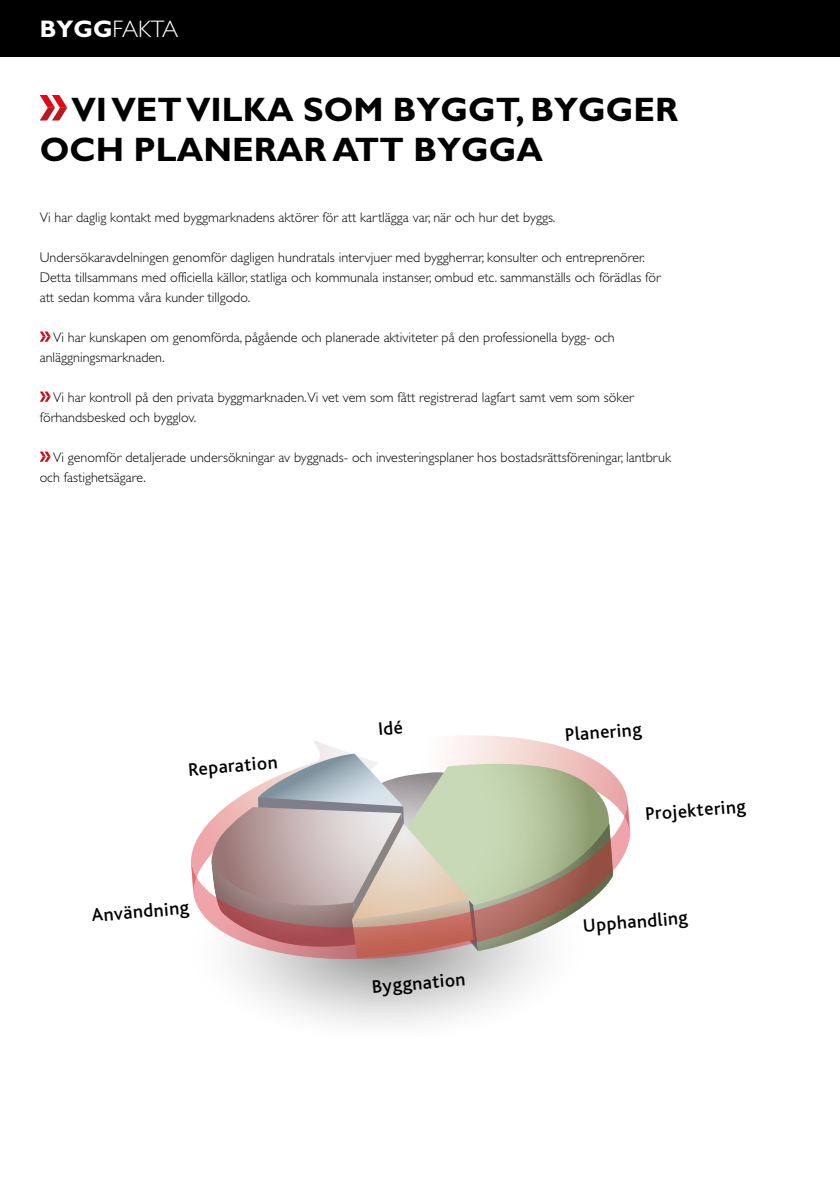
<style>
.page{position:relative;width:840px;height:1191px;background:#fff}
.page>*{position:absolute;margin:0;border:0;box-sizing:border-box;transform-origin:0 0}
.t1{font:700 34px/40.8px "Gill Sans";color:#000}
.t2{font:300 24px "Gill Sans";letter-spacing:-.02em;color:#fff}
.t3{font:500 19px "Bliss";color:#000}
.t4{font:300 14px/20px "Gill Sans";color:#000}
.s1{font-weight:700}
</style>
<div class="page">
<svg style="left:40px;top:331px;width:11px;height:11px"></svg>
<svg style="left:40px;top:391px;width:11px;height:11px"></svg>
<svg style="left:40px;top:451px;width:11px;height:11px"></svg>
<svg style="left:231px;top:832px;width:400px;height:193px"></svg>
<svg style="left:40px;top:95px;width:27px;height:25px"></svg>
<div style="left:0;top:0;width:839px;height:57px;background:#000"></div>
<svg style="left:191px;top:735px;width:439px;height:224px"></svg>
<h2 class="t2" style="left:40px;top:16px;width:140px"><span class="s1">BYGG</span>FAKTA</h2>
<h1 class="t1" style="left:40px;top:89px;width:639px;text-indent:32px">VI VET VILKA SOM BYGGT, BYGGER<br>OCH PLANERAR ATT BYGGA</h1>
<p class="t4" style="left:40px;top:207px;width:517px">Vi har daglig kontakt med byggmarknadens aktörer för att kartlägga var, när och hur det byggs.</p>
<p class="t4" style="left:40px;top:247px;width:622px">Undersökaravdelningen genomför dagligen hundratals intervjuer med byggherrar, konsulter och entreprenörer.<br>Detta tillsammans med officiella källor, statliga och kommunala instanser, ombud etc. sammanställs och förädlas för att sedan komma våra kunder tillgodo.</p>
<p class="t4" style="left:40px;top:327px;width:576px;text-indent:13px">Vi har kunskapen om genomförda, pågående och planerade aktiviteter på den professionella bygg- och anläggningsmarknaden.</p>
<p class="t4" style="left:40px;top:387px;width:595px;text-indent:13px">Vi har kontroll på den privata byggmarknaden.Vi vet vem som fått registrerad lagfart samt vem som söker förhandsbesked och bygglov.</p>
<p class="t4" style="left:40px;top:447px;width:632px;text-indent:13px">Vi genomför detaljerade undersökningar av byggnads- och investeringsplaner hos bostadsrättsföreningar, lantbruk och fastighetsägare.</p>
<h3 class="t3" style="left:187px;top:760px;width:91px;rotate:-5deg">Reparation</h3>
<h3 class="t3" style="left:91px;top:905px;width:99px;rotate:-5deg">Användning</h3>
<h3 class="t3" style="left:371px;top:977px;width:95px;rotate:-5deg">Byggnation</h3>
<h3 class="t3" style="left:563px;top:725px;width:78px;rotate:-5deg">Planering</h3>
<h3 class="t3" style="left:644px;top:804px;width:102px;rotate:-5deg">Projektering</h3>
<h3 class="t3" style="left:582px;top:916px;width:106px;rotate:-5deg">Upphandling</h3>
</div>
